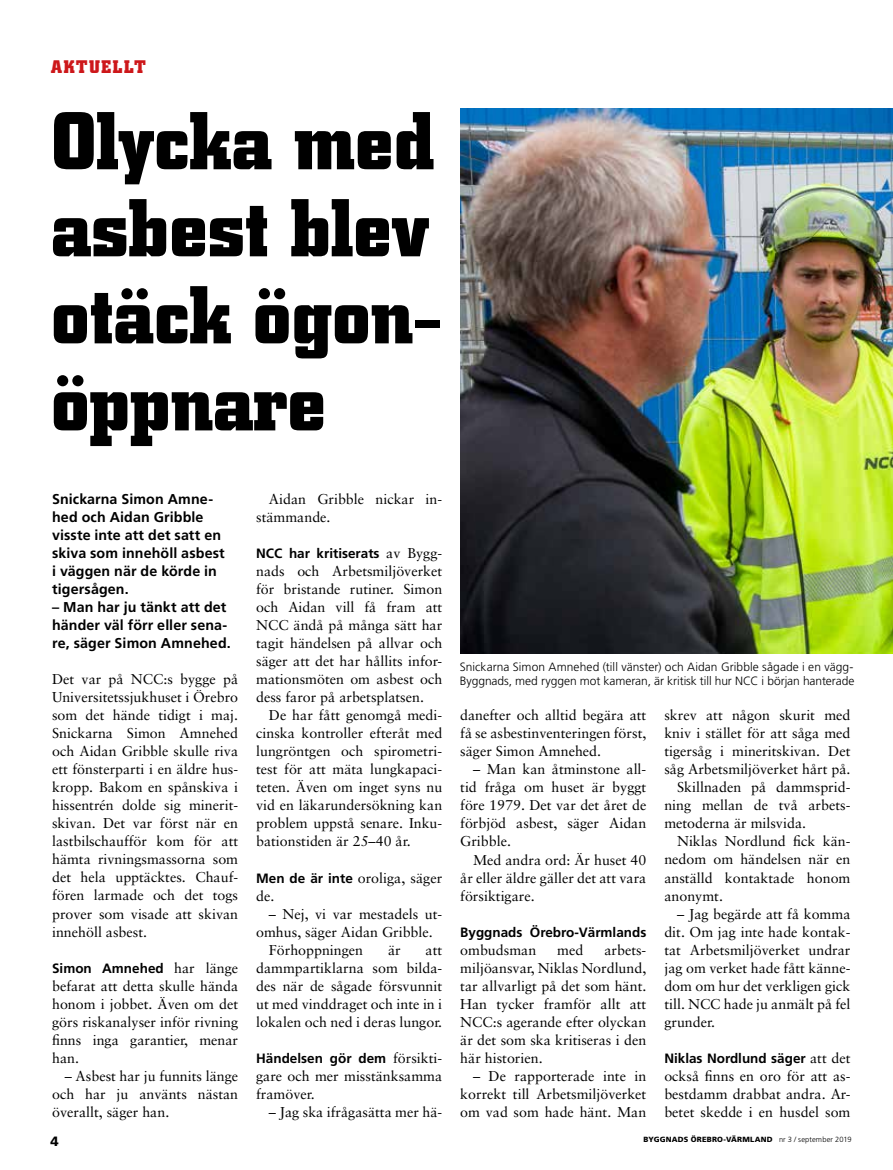
<style>
.page{position:relative;width:893px;height:1170px;background:#fff}
.page>*{position:absolute;margin:0;border:0;box-sizing:border-box;transform-origin:0 0}
.t1{font:700 81px/87px "City";color:#000}
.t2{font:700 18px "City";letter-spacing:.09em;color:#cd171a}
.t3{font:14.25px/18px "Sabon";color:#000;text-align:justify}
.t4{font:700 14.25px/18px "Frutiger";letter-spacing:.01em;color:#000}
.t5{font:700 13.5px "Frutiger";color:#000}
.t6{font:900 13.5px "Frutiger";color:#000}
.t7{font:300 12px/13.5px "Frutiger";color:#000}
.t8{font:900 7.5px "Frutiger";letter-spacing:.03em;color:#000}
.s1{font-family:"Sabon";font-weight:400;font-size:14.25px}
.s2{font-family:"Frutiger";font-weight:700;font-size:13.5px}
.s3{font-weight:300}
</style>
<div class="page">
<img style="left:460px;top:108px;width:433px;height:545px">
<p class="t2" style="left:51px;top:57px;width:96px">AKTUELLT</p>
<h1 class="t1" style="left:51px;top:99px;width:392px">Olycka med asbest blev otäck ögon&shy;öppnare</h1>
<p class="t4" style="left:52px;top:490px;width:174px">Snickarna Simon Amne&shy;hed och Aidan Gribble visste inte att det satt en skiva som innehöll asbest i väggen när de körde in tigersågen.</p>
<p class="t4" style="left:52px;top:598px;width:180px">– Man har ju tänkt att det händer väl förr eller sena&shy;re, säger Simon Amnehed.</p>
<p class="t3" style="left:52px;top:670px;width:188px">Det var på NCC:s bygge på Universitetssjukhuset i Örebro som det hände tidigt i maj.<br>Snickarna Simon Amnehed och Aidan Gribble skulle riva ett fönsterparti i en äldre hus&shy;kropp. Bakom en spånskiva i hissentrén dolde sig minerit&shy;skivan. Det var först när en lastbilschaufför kom för att hämta rivningsmassorna som det hela upptäcktes. Chauf&shy;fören larmade och det togs prover som visade att skivan innehöll asbest.</p>
<p class="t5" style="left:52px;top:959px;width:188px">Simon Amnehed <span class="s1">har länge</span></p>
<p class="t3" style="left:52px;top:976px;width:188px">befarat att detta skulle hända honom i jobbet. Även om det görs riskanalyser inför rivning finns inga garantier, menar han.</p>
<p class="t3" style="left:52px;top:1066px;width:188px;text-indent:13px">– Asbest har ju funnits länge och har ju använts nästan överallt, säger han.</p>
<p class="t3" style="left:256px;top:490px;width:188px;text-indent:13px">Aidan Gribble nickar in&shy;stämmande.</p>
<p class="t5" style="left:256px;top:545px;width:188px">NCC har kritiserats <span class="s1">av Bygg-</span></p>
<p class="t3" style="left:256px;top:562px;width:188px">nads och Arbetsmiljöverket för bristande rutiner. Simon och Aidan vill få fram att NCC ändå på många sätt har tagit händelsen på allvar och säger att det har hållits infor&shy;mationsmöten om asbest och dess faror på arbetsplatsen.</p>
<p class="t3" style="left:256px;top:706px;width:188px;text-indent:13px">De har fått genomgå medi&shy;cinska kontroller efteråt med lungröntgen och spirometri&shy;test för att mäta lungkapaci&shy;teten. Även om inget syns nu vid en läkarundersökning kan problem uppstå senare. Inku&shy;bationstiden är 25–40 år.</p>
<p class="t3" style="left:256px;top:868px;width:188px"><span class="s2">Men de är inte</span> oroliga, säger de.</p>
<p class="t3" style="left:269px;top:904px;width:175px">– Nej, vi var mestadels ut-</p>
<p class="t3" style="left:256px;top:922px;width:178px">omhus, säger Aidan Gribble.</p>
<p class="t3" style="left:269px;top:940px;width:96px">Förhoppningen</p>
<p class="t3" style="left:388px;top:940px;width:14px">är</p>
<p class="t3" style="left:256px;top:940px;width:188px;text-indent:169px">att dammpartiklarna som bilda&shy;des när de sågade försvunnit ut med vinddraget och inte in i lokalen och ned i deras lungor.</p>
<p class="t5" style="left:256px;top:1049px;width:188px">Händelsen gör dem <span class="s1">försikti-</span></p>
<p class="t3" style="left:256px;top:1066px;width:188px">gare och mer misstänksamma framöver.</p>
<p class="t3" style="left:269px;top:1102px;width:175px">– Jag ska ifrågasätta mer hä-</p>
<p class="t7" style="left:460px;top:660px;width:396px">Snickarna Simon Amnehed (till vänster) och Aidan Gribble sågade i en vägg-<br>Byggnads, med ryggen mot kameran, är kritisk till hur NCC i början hanterade</p>
<p class="t3" style="left:460px;top:706px;width:188px">danefter och alltid begära att få se asbestinventeringen först, säger Simon Amnehed.</p>
<p class="t3" style="left:460px;top:760px;width:188px;text-indent:13px">– Man kan åtminstone all&shy;tid fråga om huset är byggt före 1979. Det var det året de förbjöd asbest, säger Aidan Gribble.</p>
<p class="t3" style="left:460px;top:850px;width:188px;text-indent:13px">Med andra ord: Är huset 40 år eller äldre gäller det att vara försiktigare.</p>
<p class="t5" style="left:460px;top:923px;width:188px">Byggnads Örebro-Värmlands</p>
<p class="t3" style="left:460px;top:940px;width:77px">ombudsman</p>
<p class="t3" style="left:557px;top:940px;width:28px">med</p>
<p class="t3" style="left:460px;top:940px;width:188px;text-indent:144px">arbets&shy;miljöansvar, Niklas Nordlund, tar allvarligt på det som hänt.<br>Han tycker framför allt att NCC:s agerande efter olyckan är det som ska kritiseras i den här historien.</p>
<p class="t3" style="left:460px;top:1066px;width:188px;text-indent:13px">– De rapporterade inte in korrekt till Arbetsmiljöverket om vad som hade hänt. Man</p>
<p class="t3" style="left:664px;top:706px;width:188px">skrev att någon skurit med</p>
<p class="t3" style="left:664px;top:724px;width:188px">kniv i stället för att såga med</p>
<p class="t3" style="left:664px;top:742px;width:188px">tigersåg i mineritskivan. Det</p>
<p class="t3" style="left:664px;top:760px;width:188px">såg Arbetsmiljöverket hårt på.</p>
<p class="t3" style="left:677px;top:778px;width:175px">Skillnaden på dammsprid-</p>
<p class="t3" style="left:664px;top:796px;width:188px">ning mellan de två arbets-</p>
<p class="t3" style="left:664px;top:814px;width:143px">metoderna är milsvida.</p>
<p class="t3" style="left:677px;top:832px;width:175px">Niklas Nordlund fick kän-</p>
<p class="t3" style="left:664px;top:850px;width:188px">nedom om händelsen när en</p>
<p class="t3" style="left:664px;top:868px;width:188px">anställd kontaktade honom</p>
<p class="t3" style="left:664px;top:886px;width:60px">anonymt.</p>
<p class="t3" style="left:664px;top:904px;width:188px;text-indent:13px">– Jag begärde att få komma dit. Om jag inte hade kontak&shy;tat Arbetsmiljöverket undrar jag om verket hade fått känne&shy;dom om hur det verkligen gick till. NCC hade ju anmält på fel grunder.</p>
<p class="t5" style="left:664px;top:1049px;width:188px">Niklas Nordlund säger <span class="s1">att det</span></p>
<p class="t3" style="left:664px;top:1066px;width:188px">också finns en oro för att as&shy;bestdamm drabbat andra. Ar&shy;betet skedde i en husdel som</p>
<p class="t6" style="left:50px;top:1133px;width:10px">4</p>
<p class="t8" style="left:643px;top:1134px;width:210px">BYGGNADS ÖREBRO-VÄRMLAND <span class="s3">nr 3 / september 2019</span></p>
</div>
